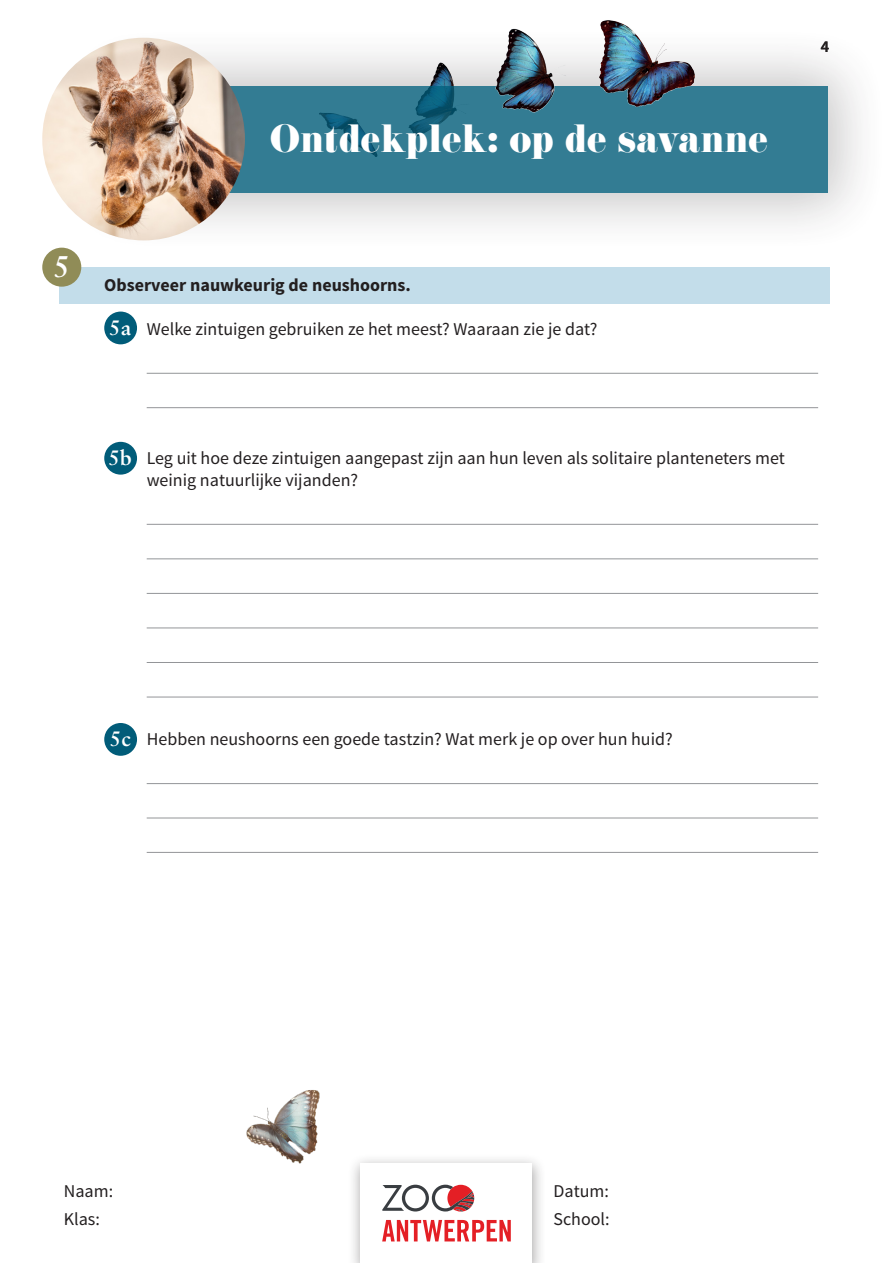
<style>
.page{position:relative;width:893px;height:1263px;background:#fff}
.page>*{position:absolute;margin:0;border:0;box-sizing:border-box;transform-origin:0 0}
.t1{font:34.5px "Eloquent JF Regular Pro";letter-spacing:.02em;color:#fff}
.t2{font:700 30.15px "Sabon LT";color:#fff}
.t3{font:700 21px "Sabon LT";color:#fff}
.t4{font:18px/28.5px "Source Sans Pro";color:#231f20}
.t5{font:700 18px "Source Sans Pro";color:#231f20}
.t6{font:600 16.5px "Source Sans Pro";color:#231f20}
</style>
<div class="page">
<div style="left:347px;top:1154px;width:199px;height:109px;background:#231f20;opacity:.37"></div>
<div style="left:361px;top:1163px;width:171px;height:100px;background:#fff"></div>
<svg style="left:382px;top:1220px;width:129px;height:21px"></svg>
<svg style="left:382px;top:1185px;width:92px;height:26px"></svg>
<img style="left:246px;top:1090px;width:104px;height:84px">
<div style="left:61px;top:23px;width:830px;height:232px;background:#231f20;opacity:.32"></div>
<svg style="left:230px;top:86px;width:598px;height:106px;background:#307990"></svg>
<img style="left:455px;top:20px;width:282px;height:181px">
<img style="left:42px;top:38px;width:203px;height:202px;border-radius:101px">
<div style="left:59px;top:267px;width:770px;height:36px;background:#c3ddea"></div>
<div style="left:42px;top:248px;width:39px;height:39px;background:#908c57;border-radius:50%"></div>
<div style="left:104px;top:312px;width:33px;height:32px;background:#015c79;border-radius:50%"></div>
<hr style="left:147px;top:783px;width:671px;height:1px;background:#939598">
<hr style="left:147px;top:818px;width:671px;height:1px;background:#939598">
<hr style="left:147px;top:852px;width:671px;height:1px;background:#939598">
<hr style="left:147px;top:373px;width:671px;height:1px;background:#939598">
<hr style="left:147px;top:407px;width:671px;height:1px;background:#939598">
<div style="left:104px;top:442px;width:33px;height:33px;background:#015c79;border-radius:50%"></div>
<hr style="left:147px;top:524px;width:671px;height:1px;background:#939598">
<hr style="left:147px;top:558px;width:671px;height:1px;background:#939598">
<hr style="left:147px;top:593px;width:671px;height:1px;background:#939598">
<hr style="left:147px;top:627px;width:671px;height:1px;background:#939598">
<hr style="left:147px;top:662px;width:671px;height:1px;background:#939598">
<hr style="left:147px;top:697px;width:671px;height:1px;background:#939598">
<div style="left:104px;top:723px;width:33px;height:33px;background:#015c79;border-radius:50%"></div>
<h1 class="t1" style="left:270px;top:120px;width:499px">Ontdekplek: op de savanne</h1>
<p class="t2" style="left:53px;top:248px;width:18px">5</p>
<p class="t5" style="left:104px;top:274px;width:308px">Observeer nauwkeurig de neushoorns.</p>
<p class="t4" style="left:147px;top:315px;width:452px">Welke zintuigen gebruiken ze het meest? Waaraan zie je dat?</p>
<p class="t3" style="left:109px;top:315px;width:24px">5a</p>
<p class="t6" style="left:821px;top:37px;width:10px">4</p>
<p class="t3" style="left:109px;top:445px;width:25px">5b</p>
<p class="t4" style="left:147px;top:444px;width:639px">Leg uit hoe deze zintuigen aangepast zijn aan hun leven als solitaire planteneters met</p>
<p class="t4" style="left:147px;top:466px;width:213px">weinig natuurlijke vijanden?</p>
<p class="t3" style="left:110px;top:726px;width:22px">5c</p>
<p class="t4" style="left:147px;top:725px;width:528px">Hebben neushoorns een goede tastzin? Wat merk je op over hun huid?</p>
<p class="t4" style="left:64px;top:1177px;width:51px">Naam:<br>Klas:</p>
<p class="t4" style="left:554px;top:1177px;width:58px">Datum:<br>School:</p>
</div>
